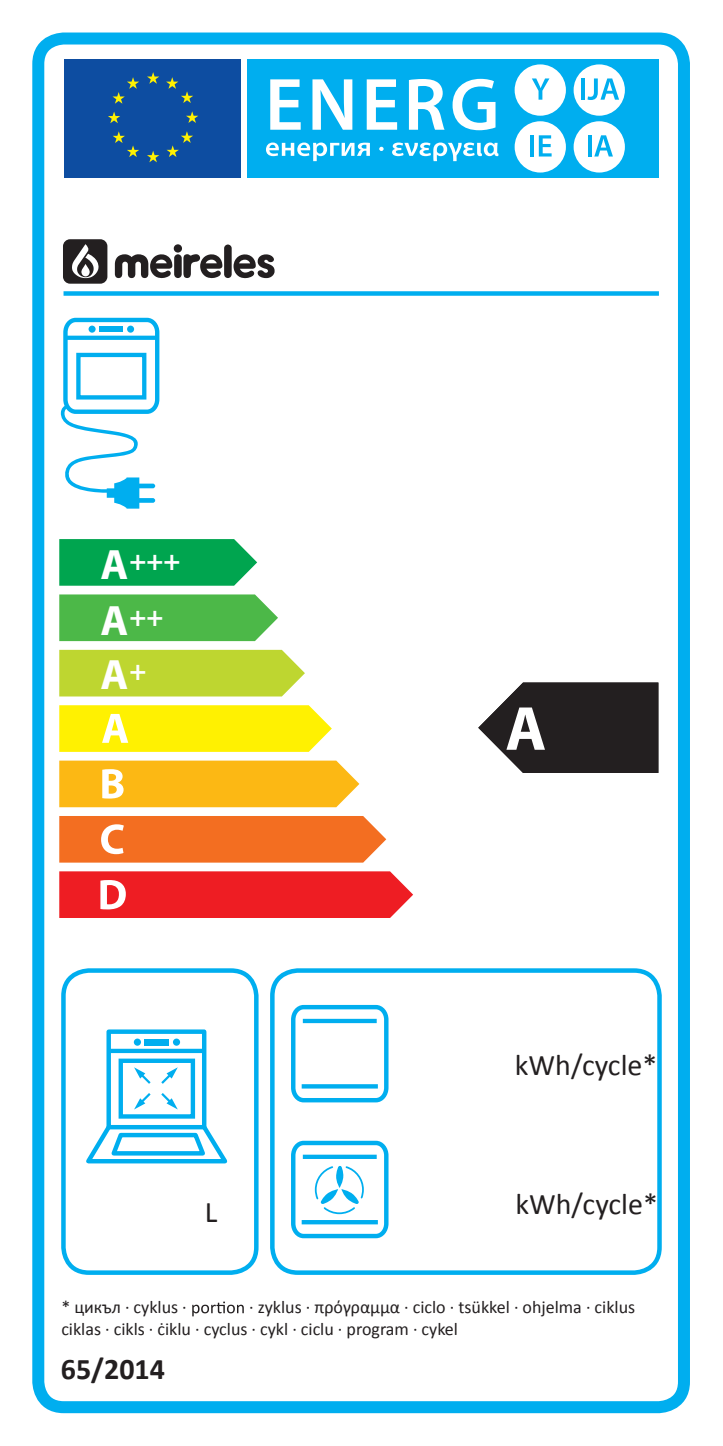
<style>
.page{position:relative;width:723px;height:1446px;background:#fff}
.page>*{position:absolute;margin:0;border:0;box-sizing:border-box;transform-origin:0 0}
.t1{font:700 42.6px "Myriad Pro";color:#fff}
.t2{font:30px "Calibri";color:#231f20}
.t3{font:700 30px "Calibri";color:#231f20}
.t4{font:700 28.5px/56.1px "Myriad Pro";color:#fff}
.t5{font:18px/21.6px "Calibri";color:#231f20}
.s1{font-size:42.6px}
</style>
<div class="page">
<div style="left:32px;top:33px;width:658px;height:1380px;border:12px solid #00aeef;border-radius:26px"></div>
<div style="left:64px;top:59px;width:177px;height:118px;background:#0d4da1"></div>
<div style="left:247px;top:59px;width:412px;height:118px;background:#00aeef"></div>
<svg style="left:166px;top:77px;width:27px;height:26px"></svg>
<svg style="left:147px;top:72px;width:12px;height:12px"></svg>
<svg style="left:112px;top:77px;width:27px;height:27px"></svg>
<svg style="left:108px;top:112px;width:12px;height:11px"></svg>
<svg style="left:113px;top:131px;width:26px;height:26px"></svg>
<svg style="left:147px;top:151px;width:12px;height:11px"></svg>
<svg style="left:167px;top:131px;width:26px;height:26px"></svg>
<svg style="left:186px;top:111px;width:12px;height:12px"></svg>
<svg style="left:270px;top:79px;width:31px;height:51px"></svg>
<svg style="left:312px;top:79px;width:40px;height:51px"></svg>
<svg style="left:367px;top:79px;width:30px;height:51px"></svg>
<svg style="left:409px;top:79px;width:35px;height:51px"></svg>
<svg style="left:452px;top:79px;width:43px;height:51px"></svg>
<svg style="left:266px;top:143px;width:104px;height:18px"></svg>
<svg style="left:379px;top:147px;width:5px;height:4px"></svg>
<svg style="left:392px;top:143px;width:106px;height:18px"></svg>
<div style="left:515px;top:64px;width:51px;height:52px;background:#fff;border-radius:50%"></div>
<svg style="left:532px;top:78px;width:17px;height:22px"></svg>
<div style="left:573px;top:64px;width:52px;height:52px;background:#fff;border-radius:50%"></div>
<div style="left:515px;top:121px;width:51px;height:52px;background:#fff;border-radius:50%"></div>
<hr style="left:530px;top:135px;width:4px;height:21px;background:#00aeef">
<svg style="left:539px;top:135px;width:12px;height:21px"></svg>
<div style="left:573px;top:121px;width:52px;height:52px;background:#fff;border-radius:50%"></div>
<hr style="left:581px;top:78px;width:4px;height:22px;background:#00aeef">
<svg style="left:587px;top:78px;width:32px;height:22px"></svg>
<svg style="left:588px;top:135px;width:3px;height:21px"></svg>
<svg style="left:594px;top:135px;width:19px;height:21px"></svg>
<div style="left:64px;top:291px;width:595px;height:5px;background:#00aeef"></div>
<div style="left:59px;top:650px;width:246px;height:46px;background:#bed630"></div>
<svg style="left:59px;top:594px;width:219px;height:47px;background:#57bc53"></svg>
<svg style="left:59px;top:539px;width:198px;height:47px;background:#10aa5a"></svg>
<svg style="left:59px;top:705px;width:273px;height:47px;background:#fff215"></svg>
<svg style="left:59px;top:760px;width:300px;height:47px;background:#fcbd26"></svg>
<div style="left:59px;top:816px;width:327px;height:46px;background:#f36e21"></div>
<svg style="left:59px;top:871px;width:354px;height:47px;background:#ef2c31"></svg>
<svg style="left:61px;top:318px;width:98px;height:191px"></svg>
<div style="left:61px;top:968px;width:198px;height:307px;border:4px solid #00aeef;border-radius:26px"></div>
<hr style="left:110px;top:1049px;width:94px;height:4px;background:#00aeef">
<div style="left:119px;top:1058px;width:76px;height:60px;border:4px solid #00aeef"></div>
<div style="left:145px;top:1039px;width:24px;height:6px;background:#00aeef"></div>
<div style="left:134px;top:1038px;width:7px;height:7px;background:#00aeef;border-radius:50%"></div>
<div style="left:173px;top:1038px;width:7px;height:7px;background:#00aeef;border-radius:50%"></div>
<svg style="left:134px;top:1067px;width:17px;height:42px"></svg>
<svg style="left:161px;top:1067px;width:17px;height:42px"></svg>
<div style="left:106px;top:1029px;width:100px;height:100px;border:4px solid #00aeef"></div>
<svg style="left:86px;top:1121px;width:142px;height:43px"></svg>
<div style="left:270px;top:968px;width:392px;height:307px;border:4px solid #00aeef;border-radius:26px"></div>
<svg style="left:291px;top:1005px;width:97px;height:97px"></svg>
<hr style="left:303px;top:1019px;width:74px;height:4px;background:#00aeef">
<svg style="left:302px;top:1084px;width:76px;height:4px"></svg>
<svg style="left:291px;top:1141px;width:97px;height:97px"></svg>
<svg style="left:192px;top:1301px;width:52px;height:15px"></svg>
<svg style="left:478px;top:682px;width:180px;height:91px"></svg>
<svg style="left:233px;top:254px;width:42px;height:24px"></svg>
<div style="left:224px;top:244px;width:8px;height:34px;background:#231f20;border-radius:4px"></div>
<svg style="left:183px;top:254px;width:39px;height:24px"></svg>
<div style="left:174px;top:254px;width:8px;height:24px;background:#231f20;border-radius:4px"></div>
<div style="left:174px;top:244px;width:8px;height:9px;background:#231f20;border-radius:50%"></div>
<svg style="left:115px;top:254px;width:57px;height:24px"></svg>
<svg style="left:63px;top:239px;width:44px;height:45px"></svg>
<h3 class="t4" style="left:100px;top:531px;width:81px"><span class="s1">A</span>+++<br><span class="s1">A</span>++</h3>
<h1 class="t1" style="left:100px;top:647px;width:47px">A<sup>+</sup></h1>
<h2 class="t2" style="left:205px;top:1193px;width:14px">L</h2>
<h2 class="t2" style="left:515px;top:1046px;width:144px">kWh/cycle*</h2>
<h2 class="t2" style="left:515px;top:1185px;width:144px">kWh/cycle*</h2>
<p class="t5" style="left:61px;top:1296px;width:575px;text-indent:188px">· zyklus · πρόγραμμα · ciclo · tsükkel · ohjelma · ciklus ciklas · cikls · ċiklu · cyclus · cykl · ciclu · program · cykel</p>
<p class="t5" style="left:61px;top:1296px;width:127px">* цикъл · cyklus ·</p>
<h2 class="t3" style="left:61px;top:1350px;width:106px">65/2014</h2>
</div>
